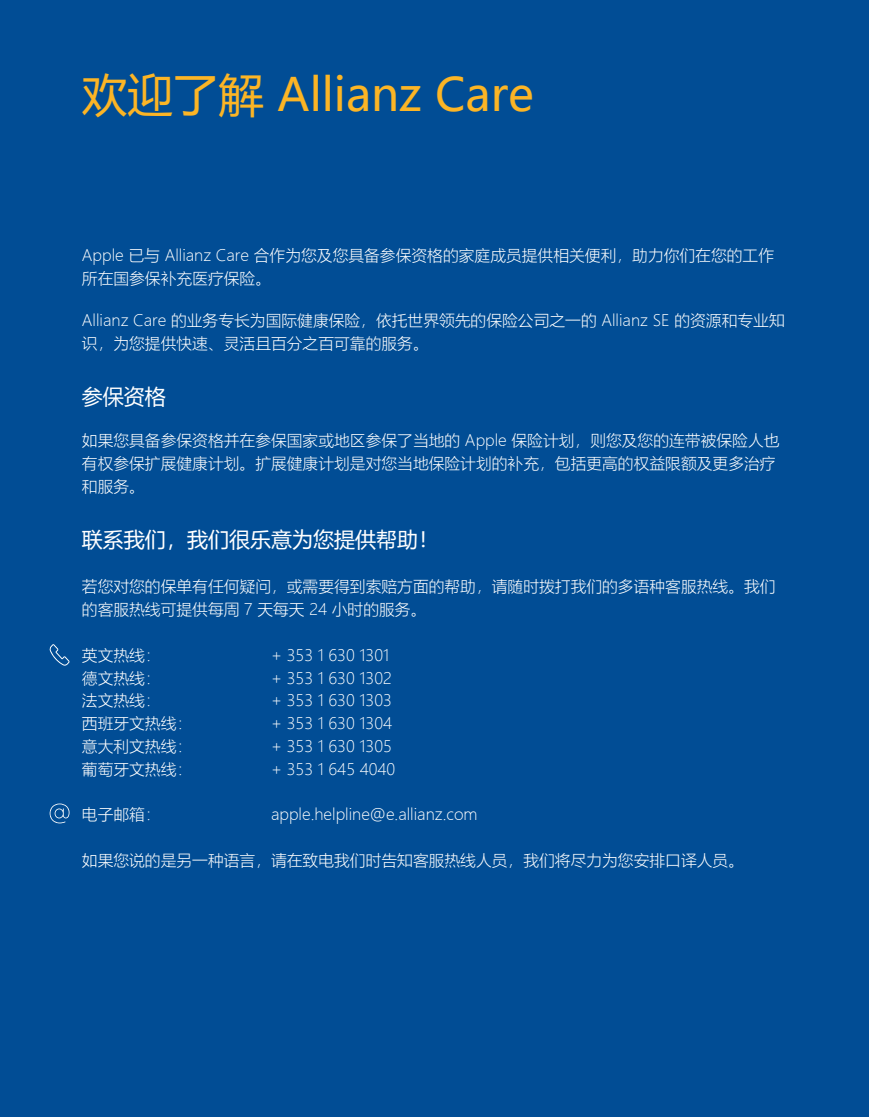
<style>
.page{position:relative;width:869px;height:1117px;background:#fff}
.page>*{position:absolute;margin:0;border:0;box-sizing:border-box;transform-origin:0 0}
.Normal_1{font:45.5px "Microsoft Ya Hei";color:#fcb525}
.Normal_1-2{font:21px "Microsoft Ya Hei";color:#fff}
.Normal_1-3{font:300 15.75px/22.8px "Microsoft Ya Hei";color:#fff}
.Normal_1-4{font:15.75px/22.8px "Microsoft Ya Hei UI Light";color:#fff}
</style>
<div class="page">
<div style="left:0;top:0;width:868px;height:1116px;background:#014d95"></div>
<svg style="left:49px;top:644px;width:21px;height:21px"></svg>
<svg style="left:50px;top:803px;width:19px;height:20px"></svg>
<p class="Normal_1" style="left:82px;top:64px;width:453px">欢迎了解 Allianz Care</p>
<p class="Normal_1-3" style="left:82px;top:243px;width:693px">Apple 已与 Allianz Care 合作为您及您具备参保资格的家庭成员提供相关便利，助力你们在您的工作所在国参保补充医疗保险。</p>
<p class="Normal_1-3" style="left:82px;top:309px;width:704px">Allianz Care 的业务专长为国际健康保险，依托世界领先的保险公司之一的 Allianz SE 的资源和专业知识，为您提供快速、灵活且百分之百可靠的服务。</p>
<p class="Normal_1-2" style="left:82px;top:382px;width:85px">参保资格</p>
<p class="Normal_1-4" style="left:82px;top:429px;width:698px">如果您具备参保资格并在参保国家或地区参保了当地的 Apple 保险计划，则您及您的连带被保险人也有权参保扩展健康计划。扩展健康计划是对您当地保险计划的补充，包括更高的权益限额及更多治疗和服务。</p>
<p class="Normal_1-2" style="left:82px;top:525px;width:358px">联系我们，我们很乐意为您提供帮助！</p>
<p class="Normal_1-3" style="left:82px;top:575px;width:694px">若您对您的保单有任何疑问，或需要得到索赔方面的帮助，请随时拨打我们的多语种客服热线。我们的客服热线可提供每周 7 天每天 24 小时的服务。</p>
<p class="Normal_1-3" style="left:82px;top:643px;width:80px">英文热线：</p>
<p class="Normal_1-3" style="left:271px;top:643px;width:119px">+ 353 1 630 1301</p>
<p class="Normal_1-3" style="left:82px;top:666px;width:80px">德文热线：</p>
<p class="Normal_1-3" style="left:271px;top:666px;width:122px">+ 353 1 630 1302</p>
<p class="Normal_1-3" style="left:82px;top:688px;width:80px">法文热线：</p>
<p class="Normal_1-3" style="left:271px;top:688px;width:122px">+ 353 1 630 1303</p>
<p class="Normal_1-3" style="left:82px;top:711px;width:112px">西班牙文热线：</p>
<p class="Normal_1-3" style="left:271px;top:711px;width:122px">+ 353 1 630 1304</p>
<p class="Normal_1-3" style="left:82px;top:734px;width:112px">意大利文热线：</p>
<p class="Normal_1-3" style="left:271px;top:734px;width:122px">+ 353 1 630 1305</p>
<p class="Normal_1-3" style="left:82px;top:757px;width:112px">葡萄牙文热线：</p>
<p class="Normal_1-3" style="left:271px;top:757px;width:126px">+ 353 1 645 4040</p>
<p class="Normal_1-3" style="left:82px;top:802px;width:80px">电子邮箱：</p>
<p class="Normal_1-3" style="left:271px;top:802px;width:208px">apple.helpline@e.allianz.com</p>
<p class="Normal_1-4" style="left:82px;top:848px;width:663px">如果您说的是另一种语言，请在致电我们时告知客服热线人员，我们将尽力为您安排口译人员。</p>
</div>
